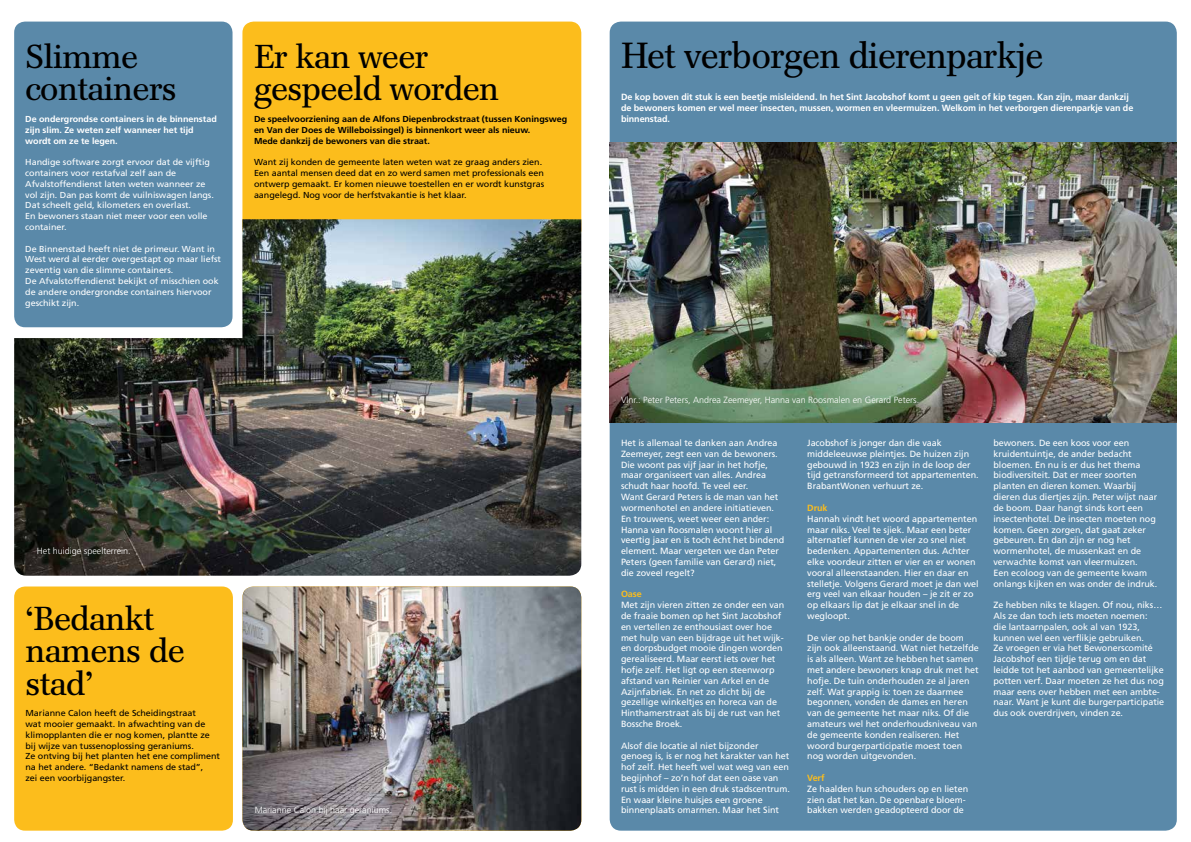
<style>
.page{position:relative;width:1191px;height:842px;background:#fff}
.page>*{position:absolute;margin:0;border:0;box-sizing:border-box;transform-origin:0 0}
.t1{font:36px "Franklin Antiqua BQ";letter-spacing:-.02em;color:#000}
.t2{font:33px/32.4px "Franklin Antiqua BQ";letter-spacing:-.02em;color:#000;scale:1.04 1}
.t3{font:9px/10.8px "Frutiger";letter-spacing:-.005em;color:#fff}
.t4{font:700 9px/10.8px "Frutiger";letter-spacing:-.01em;color:#fff}
.t5{font:300 9px "Frutiger";color:#fff}
.t6{font:700 9px "Frutiger";letter-spacing:-.005em;color:#fcbd1c}
.t7{font:8.7px/10.8px "Frutiger";letter-spacing:-.005em;color:#000;scale:1.04 1}
.t8{font:8.7px/10.8px "Frutiger";letter-spacing:-.005em;color:#fff;scale:1.04 1}
.t9{font:700 8.7px/10.8px "Frutiger";letter-spacing:-.005em;color:#000;scale:1.04 1}
.t10{font:700 8.7px/10.8px "Frutiger";letter-spacing:-.005em;color:#fff;scale:1.04 1}
</style>
<div class="page">
<div style="left:609px;top:22px;width:567px;height:809px;background:#5a89a9;border-radius:11px"></div>
<img style="left:609px;top:142px;width:567px;height:281px">
<div style="left:242px;top:22px;width:339px;height:219px;background:#fcbd1c;border-radius:11px"></div>
<img style="left:242px;top:586px;width:339px;height:245px">
<div style="left:14px;top:586px;width:219px;height:245px;background:#fcbd1c;border-radius:11px"></div>
<div style="left:14px;top:22px;width:218px;height:305px;background:#5a89a9;border-radius:11px"></div>
<img style="left:14px;top:219px;width:567px;height:357px">
<h2 class="t2" style="left:25px;top:41px;width:147px">Slimme containers</h2>
<p class="t10" style="left:25px;top:114px;width:186px">De ondergrondse containers in de binnenstad zijn slim. Ze weten zelf wanneer het tijd wordt om ze te legen.</p>
<p class="t8" style="left:25px;top:157px;width:183px">Handige software zorgt ervoor dat de vijftig containers voor restafval zelf aan de Afvalstoffendienst laten weten wanneer ze vol zijn. Dan pas komt de vuilniswagen langs.<br>Dat scheelt geld, kilometers en overlast.<br>En bewoners staan niet meer voor een volle container.</p>
<p class="t8" style="left:25px;top:243px;width:190px">De Binnenstad heeft niet de primeur. Want in West werd al eerder overgestapt op maar liefst zeventig van die slimme containers.<br>De Afvalstoffendienst bekijkt of misschien ook de andere ondergrondse containers hiervoor geschikt zijn.</p>
<h2 class="t2" style="left:254px;top:41px;width:237px">Er kan weer gespeeld worden</h2>
<p class="t9" style="left:254px;top:114px;width:302px">De speelvoorziening aan de Alfons Diepenbrockstraat (tussen Koningsweg en Van der Does de Willeboissingel) is binnenkort weer als nieuw.<br>Mede dankzij de bewoners van die straat.</p>
<p class="t7" style="left:254px;top:157px;width:281px">Want zij konden de gemeente laten weten wat ze graag anders zien.<br>Een aantal mensen deed dat en zo werd samen met professionals een ontwerp gemaakt. Er komen nieuwe toestellen en er wordt kunstgras aangelegd. Nog voor de herfstvakantie is het klaar.</p>
<p class="t5" style="left:37px;top:546px;width:95px">Het huidige speelterrein.</p>
<h2 class="t2" style="left:26px;top:603px;width:155px">‘Bedankt namens de stad’</h2>
<p class="t7" style="left:26px;top:708px;width:189px">Marianne Calon heeft de Scheidingstraat<br>wat mooier gemaakt. In afwachting van de klimopplanten die er nog komen, plantte ze bij wijze van tussenoplossing geraniums.<br>Ze ontving bij het planten het ene compliment na het andere. “Bedankt namens de stad”,<br>zei een voorbijgangster.</p>
<p class="t5" style="left:255px;top:805px;width:139px">Marianne Calon bij haar geraniums.</p>
<h1 class="t1" style="left:621px;top:36px;width:424px">Het verborgen dierenparkje</h1>
<p class="t4" style="left:621px;top:92px;width:514px">De kop boven dit stuk is een beetje misleidend. In het Sint Jacobshof komt u geen geit of kip tegen. Kan zijn, maar dankzij de bewoners komen er wel meer insecten, mussen, wormen en vleermuizen. Welkom in het verborgen dierenparkje van de binnenstad.</p>
<p class="t5" style="left:621px;top:395px;width:300px">Vlnr.: Peter Peters, Andrea Zeemeyer, Hanna van Roosmalen en Gerard Peters.</p>
<p class="t3" style="left:621px;top:437px;width:165px">Het is allemaal te danken aan Andrea Zeemeyer, zegt een van de bewoners.<br>Die woont pas vijf jaar in het hofje, maar organiseert van alles. Andrea schudt haar hoofd. Te veel eer.<br>Want Gerard Peters is de man van het wormenhotel en andere initiatieven.<br>En trouwens, weet weer een ander:<br>Hanna van Roosmalen woont hier al veertig jaar en is toch écht het bindend element. Maar vergeten we dan Peter Peters (geen familie van Gerard) niet, die zoveel regelt?</p>
<p class="t6" style="left:621px;top:589px;width:22px">Oase</p>
<p class="t3" style="left:621px;top:599px;width:165px">Met zijn vieren zitten ze onder een van de fraaie bomen op het Sint Jacobshof en vertellen ze enthousiast over hoe met hulp van een bijdrage uit het wijk&shy;en dorpsbudget mooie dingen worden gerealiseerd. Maar eerst iets over het hofje zelf. Het ligt op een steenworp afstand van Reinier van Arkel en de Azijnfabriek. En net zo dicht bij de gezellige winkeltjes en horeca van de Hinthamerstraat als bij de rust van het Bossche Broek.</p>
<p class="t3" style="left:621px;top:740px;width:170px">Alsof die locatie al niet bijzonder genoeg is, is er nog het karakter van het hof zelf. Het heeft wel wat weg van een begijnhof – zo’n hof dat een oase van rust is midden in een druk stadscentrum.<br>En waar kleine huisjes een groene binnenplaats omarmen. Maar het Sint</p>
<p class="t3" style="left:807px;top:437px;width:173px">Jacobshof is jonger dan die vaak middeleeuwse pleintjes. De huizen zijn gebouwd in 1923 en zijn in de loop der tijd getransformeerd tot appartementen.<br>BrabantWonen verhuurt ze.</p>
<p class="t6" style="left:807px;top:502px;width:22px">Druk</p>
<p class="t3" style="left:807px;top:513px;width:173px">Hannah vindt het woord appartementen maar niks. Veel te sjiek. Maar een beter alternatief kunnen de vier zo snel niet bedenken. Appartementen dus. Achter elke voordeur zitten er vier en er wonen vooral alleenstaanden. Hier en daar en stelletje. Volgens Gerard moet je dan wel erg veel van elkaar houden – je zit er zo op elkaars lip dat je elkaar snel in de wegloopt.</p>
<p class="t3" style="left:807px;top:632px;width:173px">De vier op het bankje onder de boom zijn ook alleenstaand. Wat niet hetzelfde is als alleen. Want ze hebben het samen met andere bewoners knap druk met het hofje. De tuin onderhouden ze al jaren zelf. Wat grappig is: toen ze daarmee begonnen, vonden de dames en heren van de gemeente het maar niks. Of die amateurs wel het onderhoudsniveau van de gemeente konden realiseren. Het woord burgerparticipatie moest toen nog worden uitgevonden.</p>
<p class="t6" style="left:807px;top:772px;width:19px">Verf</p>
<p class="t3" style="left:807px;top:783px;width:162px">Ze haalden hun schouders op en lieten zien dat het kan. De openbare bloem&shy;bakken werden geadopteerd door de</p>
<p class="t3" style="left:993px;top:437px;width:165px">bewoners. De een koos voor een kruidentuintje, de ander bedacht bloemen. En nu is er dus het thema biodiversiteit. Dat er meer soorten planten en dieren komen. Waarbij dieren dus diertjes zijn. Peter wijst naar de boom. Daar hangt sinds kort een insectenhotel. De insecten moeten nog komen. Geen zorgen, dat gaat zeker gebeuren. En dan zijn er nog het wormenhotel, de mussenkast en de verwachte komst van vleermuizen.<br>Een ecoloog van de gemeente kwam onlangs kijken en was onder de indruk.</p>
<p class="t3" style="left:993px;top:599px;width:172px">Ze hebben niks te klagen. Of nou, niks… Als ze dan toch iets moeten noemen:<br>die lantaarnpalen, ook al van 1923, kunnen wel een verflikje gebruiken.<br>Ze vroegen er via het Bewonerscomité Jacobshof een tijdje terug om en dat leidde tot het aanbod van gemeentelijke potten verf. Daar moeten ze het dus nog maar eens over hebben met een ambte&shy;naar. Want je kunt die burgerparticipatie dus ook overdrijven, vinden ze.</p>
</div>
